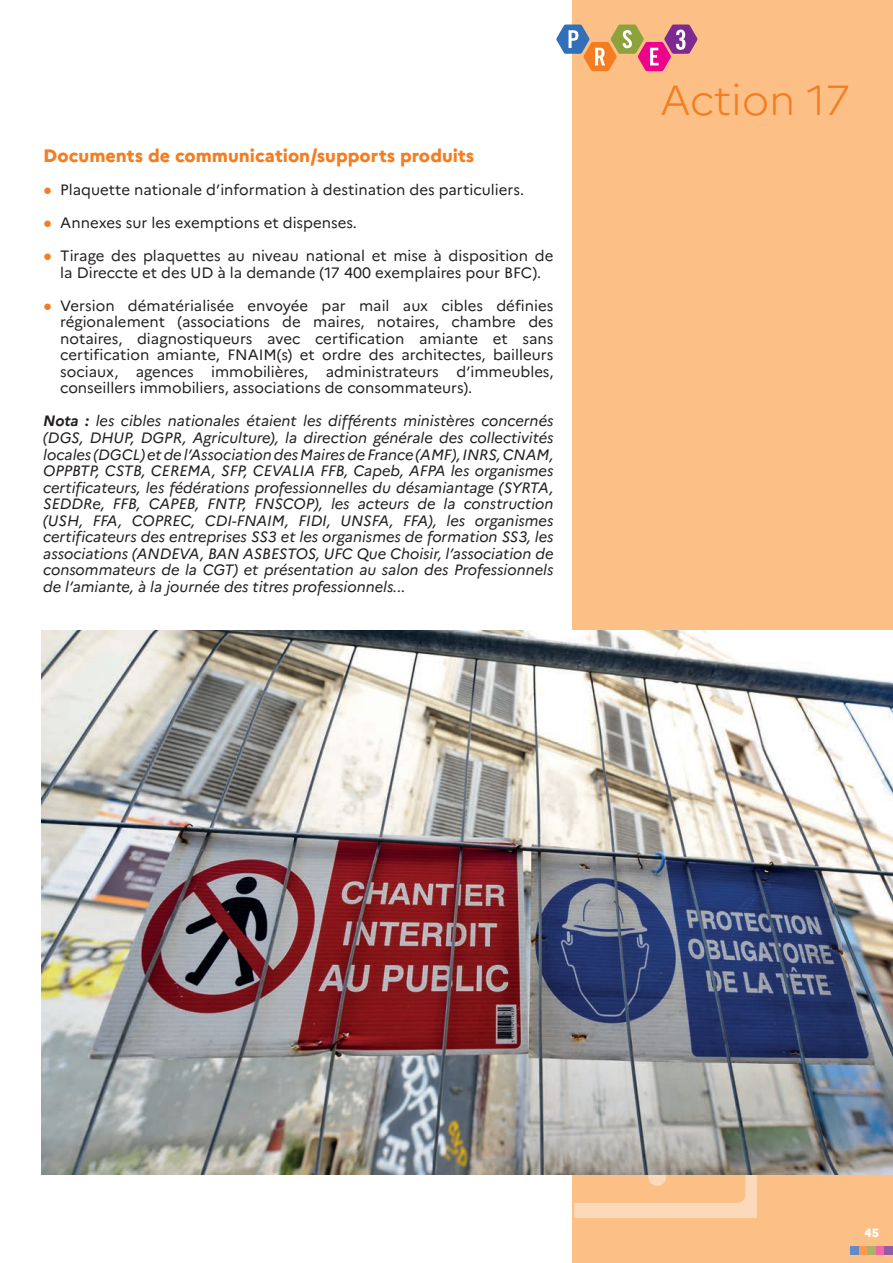
<style>
.page{position:relative;width:893px;height:1263px;background:#fff}
.page>*{position:absolute;margin:0;border:0;box-sizing:border-box;transform-origin:0 0}
.t1{font:300 42px "Marianne";letter-spacing:-.005em;color:#f47d21}
.t2{font:800 18px "Marianne";color:#f47d21}
.t3{font:italic 15px/16.5px "Marianne";color:#231f20;text-align:justify}
.t4{font:15px/16.5px "Marianne";color:#231f20;text-align:center}
.t5{font:800 12px "Marianne";color:#fff}
.s1{font-family:"Arial Narrow";color:#f47d21}
.s2{font-weight:700}
</style>
<div class="page">
<div style="left:573px;top:0;width:320px;height:1263px;background:#fcc087"></div>
<div style="left:850px;top:1246px;width:9px;height:8px;background:#6489c6"></div>
<div style="left:859px;top:1246px;width:8px;height:8px;background:#f89c53"></div>
<div style="left:867px;top:1246px;width:9px;height:8px;background:#a7b366"></div>
<div style="left:876px;top:1246px;width:8px;height:8px;background:#f166a7"></div>
<div style="left:884px;top:1246px;width:9px;height:8px;background:#955ca6"></div>
<svg style="left:556px;top:25px;width:141px;height:46px"></svg>
<svg style="left:574px;top:1175px;width:183px;height:43px"></svg>
<img style="left:41px;top:630px;width:852px;height:545px">
<p class="t2" style="left:43px;top:145px;width:433px">Documents de communication/supports produits</p>
<p class="t4" style="left:43px;top:182px;width:482px"><span class="s1">●</span> Plaquette nationale d’information à destination des particuliers.</p>
<p class="t4" style="left:43px;top:215px;width:315px"><span class="s1">●</span> Annexes sur les exemptions et dispenses.</p>
<p class="t4" style="left:43px;top:248px;width:512px"><span class="s1">●</span> Tirage des plaquettes au niveau national et mise à disposition de la Direccte et des UD à la demande (17 400 exemplaires pour BFC).</p>
<p class="t4" style="left:60px;top:297px;width:495px;text-align:justify;text-indent:-17px"><span class="s1">●</span> Version dématérialisée envoyée par mail aux cibles définies régionalement (associations de maires, notaires, chambre des notaires, diagnostiqueurs avec certification amiante et sans certification amiante, FNAIM(s) et ordre des architectes, bailleurs sociaux, agences immobilières, administrateurs d’immeubles, conseillers immobiliers, associations de consommateurs).</p>
<p class="t3" style="left:43px;top:413px;width:512px"><span class="s2">Nota :</span> les cibles nationales étaient les différents ministères concernés (DGS, DHUP, DGPR, Agriculture), la direction générale des collectivités locales (DGCL) et de l’Association des Maires de France (AMF), INRS, CNAM, OPPBTP, CSTB, CEREMA, SFP, CEVALIA FFB, Capeb, AFPA les organismes certificateurs, les fédérations professionnelles du désamiantage (SYRTA, SEDDRe, FFB, CAPEB, FNTP, FNSCOP), les acteurs de la construction (USH, FFA, COPREC, CDI-FNAIM, FIDI, UNSFA, FFA), les organismes certificateurs des entreprises SS3 et les organismes de formation SS3, les associations (ANDEVA, BAN ASBESTOS, UFC Que Choisir, l’association de consommateurs de la CGT) et présentation au salon des Professionnels de l’amiante, à la journée des titres professionnels...</p>
<h1 class="t1" style="left:660px;top:75px;width:192px">Action 17</h1>
<p class="t5" style="left:864px;top:1226px;width:16px">45</p>
</div>
